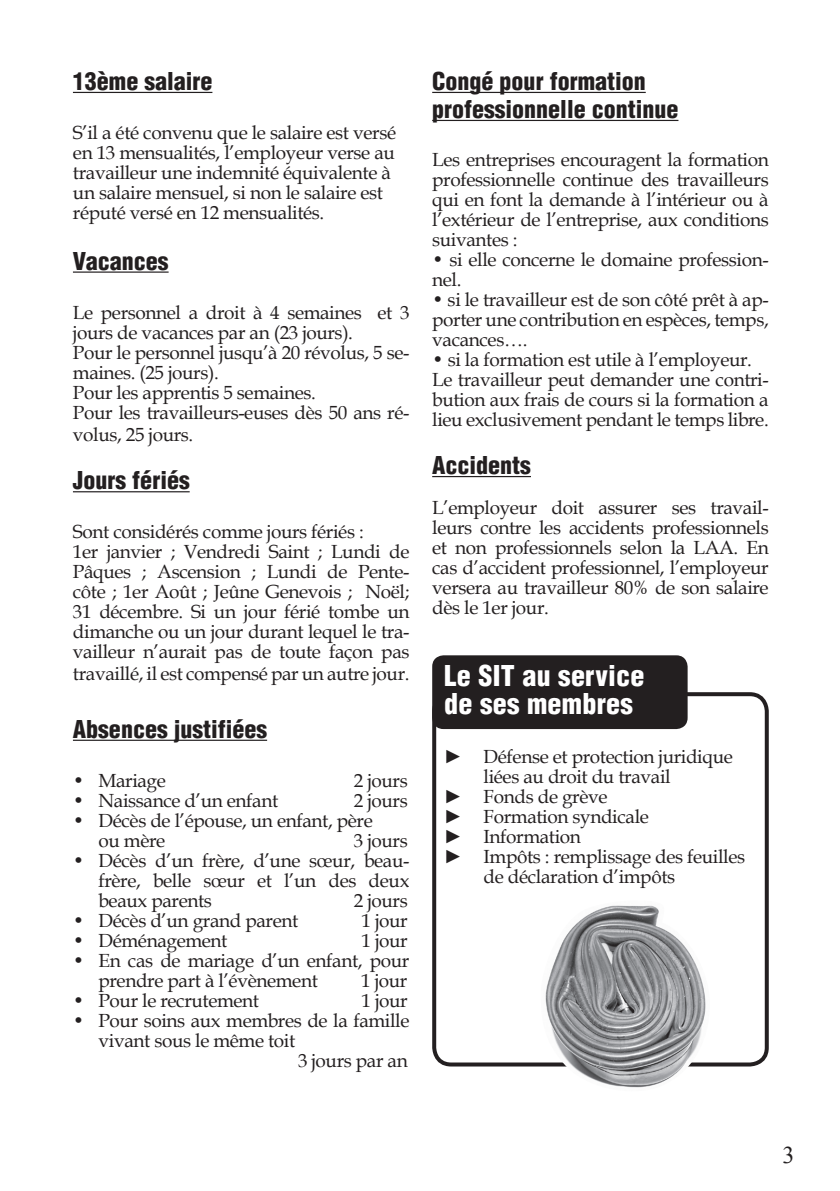
<style>
.page{position:relative;width:840px;height:1191px;background:#fff}
.page>*{position:absolute;margin:0;border:0;box-sizing:border-box;transform-origin:0 0}
.t1{font:900 condensed 28px/28px "Helvetica";letter-spacing:.01em;color:#fff}
.t2{font:900 condensed 24px/28px "Helvetica";color:#231f20}
.t3{font:24px "Times New Roman";color:#231f20}
.t4{font:19px/20px "Book Antiqua";letter-spacing:-.02em;color:#231f20}
</style>
<div class="page">
<hr style="left:73px;top:92px;width:139px;height:1px;background:#231f20">
<hr style="left:73px;top:271px;width:95px;height:2px;background:#231f20">
<hr style="left:73px;top:491px;width:116px;height:1px;background:#231f20">
<hr style="left:73px;top:739px;width:194px;height:2px;background:#231f20">
<hr style="left:432px;top:92px;width:213px;height:1px;background:#231f20">
<hr style="left:432px;top:120px;width:246px;height:1px;background:#231f20">
<hr style="left:432px;top:476px;width:98px;height:1px;background:#231f20">
<div style="left:432px;top:692px;width:336px;height:374px;border:4px solid #231f20;border-radius:17px"></div>
<div style="left:432px;top:655px;width:255px;height:74px;background:#231f20;border-radius:11px"></div>
<img style="left:540px;top:905px;width:170px;height:183px">
<p class="t2" style="left:73px;top:67px;width:141px">13ème salaire</p>
<p class="t4" style="left:73px;top:122px;width:324px">S’il a été convenu que le salaire est versé en 13 mensualités, l’employeur verse au travailleur une indemnité équivalente à un salaire mensuel, si non le salaire est réputé versé en 12 mensualités.</p>
<p class="t2" style="left:73px;top:247px;width:97px">Vacances</p>
<p class="t4" style="left:73px;top:302px;width:338px">Le personnel a droit à 4 semaines et 3 jours de vacances par an (23 jours).<br>Pour le personnel jusqu’à 20 révolus, 5 se&shy;maines. (25 jours).<br>Pour les apprentis 5 semaines.<br>Pour les travailleurs-euses dès 50 ans ré-</p>
<p class="t4" style="left:73px;top:424px;width:122px">volus, 25 jours.</p>
<p class="t2" style="left:73px;top:466px;width:118px">Jours fériés</p>
<p class="t4" style="left:73px;top:521px;width:338px">Sont considérés comme jours fériés :<br>1er janvier ; Vendredi Saint ; Lundi de Pâques ; Ascension ; Lundi de Pente&shy;côte ; 1er Août ; Jeûne Genevois ; Noël; 31 décembre. Si un jour férié tombe un dimanche ou un jour durant lequel le tra&shy;vailleur n’aurait pas de toute façon pas</p>
<p class="t4" style="left:73px;top:663px;width:338px">travaillé, il est compensé par un autre jour.</p>
<p class="t2" style="left:73px;top:715px;width:195px">Absences justifiées</p>
<p class="t4" style="left:73px;top:770px;width:94px">• Mariage</p>
<p class="t4" style="left:354px;top:770px;width:55px">2 jours</p>
<p class="t4" style="left:73px;top:790px;width:207px">• Naissance d’un enfant</p>
<p class="t4" style="left:354px;top:790px;width:55px">2 jours</p>
<p class="t4" style="left:98px;top:810px;width:276px;text-indent:-26px">• Décès de l’épouse, un enfant, père ou mère</p>
<p class="t4" style="left:354px;top:830px;width:55px">3 jours</p>
<p class="t4" style="left:98px;top:850px;width:312px;text-align:justify;text-indent:-25px">• Décès d’un frère, d’une sœur, beau&shy;frère, belle sœur et l’un des deux beaux parents</p>
<p class="t4" style="left:354px;top:890px;width:55px">2 jours</p>
<p class="t4" style="left:73px;top:910px;width:227px">• Décès d’un grand parent</p>
<p class="t4" style="left:361px;top:910px;width:48px">1 jour</p>
<p class="t4" style="left:73px;top:930px;width:156px">• Déménagement</p>
<p class="t4" style="left:361px;top:930px;width:48px">1 jour</p>
<p class="t4" style="left:98px;top:950px;width:312px;text-indent:-26px">• En cas de mariage d’un enfant, pour prendre part à l’évènement</p>
<p class="t4" style="left:361px;top:970px;width:48px">1 jour</p>
<p class="t4" style="left:73px;top:990px;width:188px">• Pour le recrutement</p>
<p class="t4" style="left:361px;top:990px;width:48px">1 jour</p>
<p class="t4" style="left:73px;top:1010px;width:338px">• Pour soins aux membres de la famille</p>
<p class="t4" style="left:98px;top:1030px;width:198px">vivant sous le même toit</p>
<p class="t4" style="left:298px;top:1050px;width:111px">3 jours par an</p>
<p class="t2" style="left:432px;top:67px;width:247px">Congé pour formation professionnelle continue</p>
<p class="t4" style="left:432px;top:149px;width:338px;text-align:justify">Les entreprises encouragent la formation professionnelle continue des travailleurs qui en font la demande à l’intérieur ou à l’extérieur de l’entreprise, aux conditions suivantes :</p>
<p class="t4" style="left:432px;top:249px;width:338px">• si elle concerne le domaine profession&shy;nel.</p>
<p class="t4" style="left:432px;top:289px;width:338px;text-align:justify">• si le travailleur est de son côté prêt à ap&shy;porter une contribution en espèces, temps, vacances….</p>
<p class="t4" style="left:432px;top:349px;width:338px">• si la formation est utile à l’employeur.<br>Le travailleur peut demander une contri&shy;bution aux frais de cours si la formation a lieu exclusivement pendant le temps libre.</p>
<p class="t2" style="left:432px;top:451px;width:100px">Accidents</p>
<p class="t4" style="left:432px;top:497px;width:338px;text-align:justify">L’employeur doit assurer ses travail&shy;leurs contre les accidents professionnels et non professionnels selon la LAA. En cas d’accident professionnel, l’employeur versera au travailleur 80% de son salaire dès le 1er jour.</p>
<h1 class="t1" style="left:444px;top:662px;width:202px">Le SIT au service de ses membres</h1>
<p class="t4" style="left:443px;top:745px;width:290px">► Défense et protection juridique</p>
<p class="t4" style="left:483px;top:765px;width:188px">liées au droit du travail</p>
<p class="t4" style="left:443px;top:785px;width:165px">► Fonds de grève</p>
<p class="t4" style="left:443px;top:805px;width:206px">► Formation syndicale</p>
<p class="t4" style="left:443px;top:825px;width:138px">► Information</p>
<p class="t4" style="left:443px;top:845px;width:303px">► Impôts : remplissage des feuilles</p>
<p class="t4" style="left:483px;top:865px;width:193px">de déclaration d’impôts</p>
<p class="t3" style="left:782px;top:1138px;width:13px">3</p>
</div>
